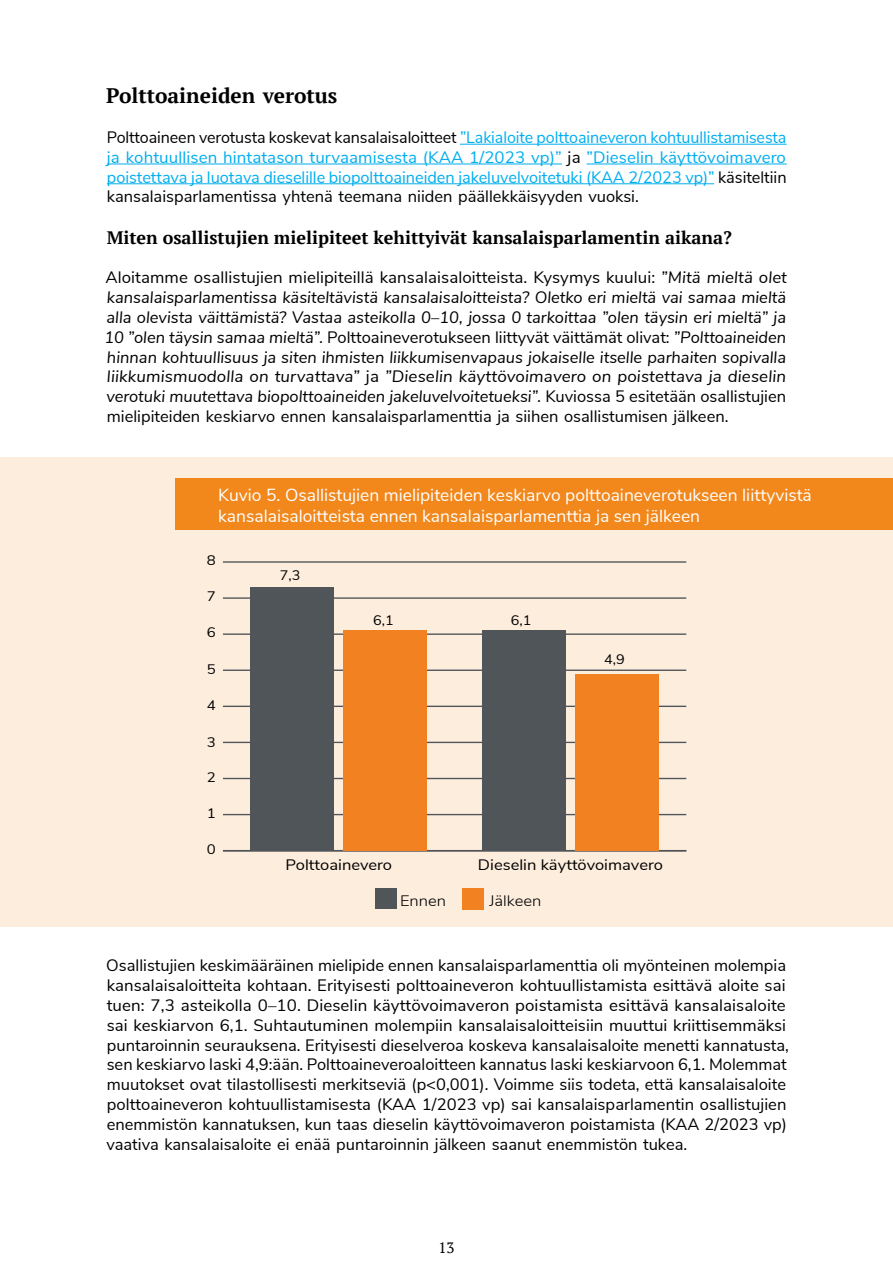
<style>
.page{position:relative;width:893px;height:1263px;background:#fff}
.page>*{position:absolute;margin:0;border:0;box-sizing:border-box;transform-origin:0 0}
.t1{font:700 21px "PT Serif";color:#000}
.t2{font:700 18px "PT Serif";color:#000}
.t3{font:17.4px/21px "Nunito Sans";color:#fff}
.t4{font:16.5px/19.8px "Nunito Sans";color:#000}
.t5{font:italic 16.5px/19.8px "Nunito Sans";color:#000;text-align:justify}
.t6{font:16.5px/19.8px "Nunito Sans";color:#00aeef;text-align:justify}
.t7{font:15.15px "Nunito Sans";color:#000;scale:1.09 1}
.t8{font:300 15.15px "Nunito Sans";color:#000;scale:1.09 1}
.t9{font:15px "PT Serif";color:#000}
.t10{font:13.8px "Nunito Sans";color:#000;scale:1.05 1}
.t11{font:13.8px "Nunito Sans";color:#000;scale:1.09 1}
.s1{color:#000}
.s2{font-style:normal}
</style>
<div class="page">
<hr style="left:460px;top:144px;width:327px;height:1px;background:#00aeef">
<hr style="left:107px;top:164px;width:455px;height:1px;background:#00aeef">
<hr style="left:586px;top:164px;width:201px;height:1px;background:#00aeef">
<hr style="left:107px;top:183px;width:607px;height:1px;background:#00aeef">
<div style="left:0;top:458px;width:893px;height:469px;background:#fdeddd"></div>
<hr style="left:223px;top:850px;width:463px;height:1px;background:#50555a">
<hr style="left:223px;top:814px;width:463px;height:1px;background:#50555a">
<hr style="left:223px;top:778px;width:463px;height:1px;background:#50555a">
<hr style="left:223px;top:742px;width:463px;height:1px;background:#50555a">
<hr style="left:223px;top:706px;width:463px;height:1px;background:#50555a">
<hr style="left:223px;top:669px;width:463px;height:2px;background:#50555a">
<hr style="left:223px;top:633px;width:463px;height:2px;background:#50555a">
<hr style="left:223px;top:597px;width:463px;height:2px;background:#50555a">
<hr style="left:223px;top:561px;width:463px;height:2px;background:#50555a">
<div style="left:462px;top:888px;width:22px;height:21px;background:#f18121"></div>
<div style="left:343px;top:630px;width:84px;height:221px;background:#f18121"></div>
<div style="left:575px;top:674px;width:83px;height:177px;background:#f18121"></div>
<div style="left:375px;top:888px;width:21px;height:21px;background:#50555a"></div>
<div style="left:251px;top:587px;width:83px;height:264px;background:#50555a"></div>
<div style="left:482px;top:630px;width:84px;height:221px;background:#50555a"></div>
<div style="left:176px;top:479px;width:717px;height:51px;background:#f2871b"></div>
<p class="t1" style="left:106px;top:82px;width:233px">Polttoaineiden verotus</p>
<p class="t6" style="left:107px;top:126px;width:681px"><span class="s1">Polttoaineen verotusta koskevat kansalaisaloitteet</span> ”Lakialoite polttoaineveron kohtuullistamisesta ja kohtuullisen hintatason turvaamisesta (KAA 1/2023 vp)” <span class="s1">ja</span> ”Dieselin käyttövoimavero poistettava ja luotava dieselille biopolttoaineiden jakeluvelvoitetuki (KAA 2/2023 vp)” <span class="s1">käsiteltiin kansalaisparlamentissa yhtenä teemana niiden päällekkäisyyden vuoksi.</span></p>
<p class="t2" style="left:107px;top:226px;width:627px">Miten osallistujien mielipiteet kehittyivät kansalaisparlamentin aikana?</p>
<p class="t5" style="left:104px;top:267px;width:684px"><span class="s2">Aloitamme osallistujien mielipiteillä kansalaisaloitteista. Kysymys kuului:</span> ”Mitä mieltä olet kansalaisparlamentissa käsiteltävistä kansalaisaloitteista? Oletko eri mieltä vai samaa mieltä alla olevista väittämistä? Vastaa asteikolla 0–10, jossa 0 tarkoittaa ”olen täysin eri mieltä” ja 10 ”olen täysin samaa mieltä”. <span class="s2">Polttoaineverotukseen liittyvät väittämät olivat:</span> ”Polttoaineiden hinnan kohtuullisuus ja siten ihmisten liikkumisenvapaus jokaiselle itselle parhaiten sopivalla liikkumismuodolla on turvattava” <span class="s2">ja</span> ”Dieselin käyttövoimavero on poistettava ja dieselin verotuki muutettava biopolttoaineiden jakeluvelvoitetueksi”. <span class="s2">Kuviossa 5 esitetään osallistujien mielipiteiden keskiarvo ennen kansalaisparlamenttia ja siihen osallistumisen jälkeen.</span></p>
<p class="t3" style="left:218px;top:483px;width:595px">Kuvio 5. Osallistujien mielipiteiden keskiarvo polttoaineverotukseen liittyvistä kansalaisaloitteista ennen kansalaisparlamenttia ja sen jälkeen</p>
<p class="t11" style="left:207px;top:550px;width:10px">8</p>
<p class="t11" style="left:207px;top:586px;width:10px">7</p>
<p class="t11" style="left:207px;top:622px;width:10px">6</p>
<p class="t11" style="left:207px;top:659px;width:10px">5</p>
<p class="t11" style="left:207px;top:695px;width:10px">4</p>
<p class="t11" style="left:207px;top:732px;width:10px">3</p>
<p class="t11" style="left:207px;top:767px;width:10px">2</p>
<p class="t11" style="left:207px;top:803px;width:10px">1</p>
<p class="t11" style="left:207px;top:839px;width:10px">0</p>
<p class="t10" style="left:280px;top:565px;width:21px">7,3</p>
<p class="t10" style="left:373px;top:610px;width:21px">6,1</p>
<p class="t10" style="left:511px;top:610px;width:21px">6,1</p>
<p class="t10" style="left:604px;top:649px;width:21px">4,9</p>
<p class="t7" style="left:286px;top:854px;width:99px">Polttoainevero</p>
<p class="t7" style="left:478px;top:854px;width:171px">Dieselin käyttövoimavero</p>
<p class="t8" style="left:400px;top:889px;width:44px">Ennen</p>
<p class="t8" style="left:489px;top:890px;width:49px">Jälkeen</p>
<p class="t4" style="left:106px;top:955px;width:684px">Osallistujien keskimääräinen mielipide ennen kansalaisparlamenttia oli myönteinen molempia kansalaisaloitteita kohtaan. Erityisesti polttoaineveron kohtuullistamista esittävä aloite sai tuen: 7,3 asteikolla 0–10. Dieselin käyttövoimaveron poistamista esittävä kansalaisaloite sai keskiarvon 6,1. Suhtautuminen molempiin kansalaisaloitteisiin muuttui kriittisemmäksi puntaroinnin seurauksena. Erityisesti dieselveroa koskeva kansalaisaloite menetti kannatusta, sen keskiarvo laski 4,9:ään. Polttoaineveroaloitteen kannatus laski keskiarvoon 6,1. Molemmat muutokset ovat tilastollisesti merkitseviä (p&lt;0,001). Voimme siis todeta, että kansalaisaloite polttoaineveron kohtuullistamisesta (KAA 1/2023 vp) sai kansalaisparlamentin osallistujien enemmistön kannatuksen, kun taas dieselin käyttövoimaveron poistamista (KAA 2/2023 vp) vaativa kansalaisaloite ei enää puntaroinnin jälkeen saanut enemmistön tukea.</p>
<p class="t9" style="left:438px;top:1238px;width:17px">13</p>
</div>
